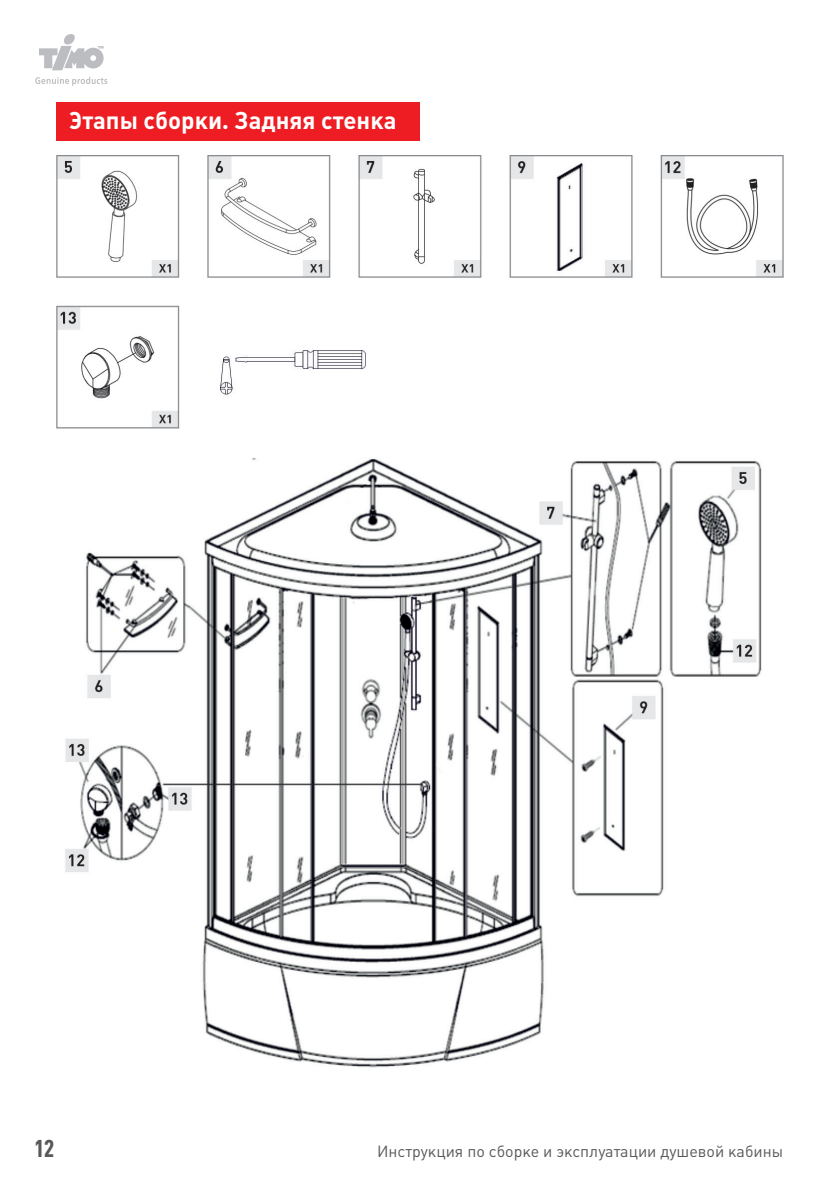
<style>
.page{position:relative;width:840px;height:1191px;background:#fff}
.page>*{position:absolute;margin:0;border:0;box-sizing:border-box;transform-origin:0 0}
.t1{font:700 24px "Plumb";color:#fff}
.t2{font:700 24px "Plumb Condensed";color:#57585a}
.t3{font:16px "Plumb";color:#57585a}
</style>
<div class="page">
<svg style="left:39px;top:34px;width:64px;height:36px"></svg>
<svg style="left:35px;top:77px;width:72px;height:8px"></svg>
<div style="left:57px;top:102px;width:363px;height:39px;background:#ee1d23"></div>
<img style="left:57px;top:155px;width:725px;height:912px">
<p class="t1" style="left:69px;top:107px;width:329px">Этапы сборки. Задняя стенка</p>
<h1 class="t2" style="left:34px;top:1135px;width:21px">12</h1>
<p class="t3" style="left:377px;top:1142px;width:407px">Инструкция по сборке и эксплуатации душевой кабины</p>
</div>
